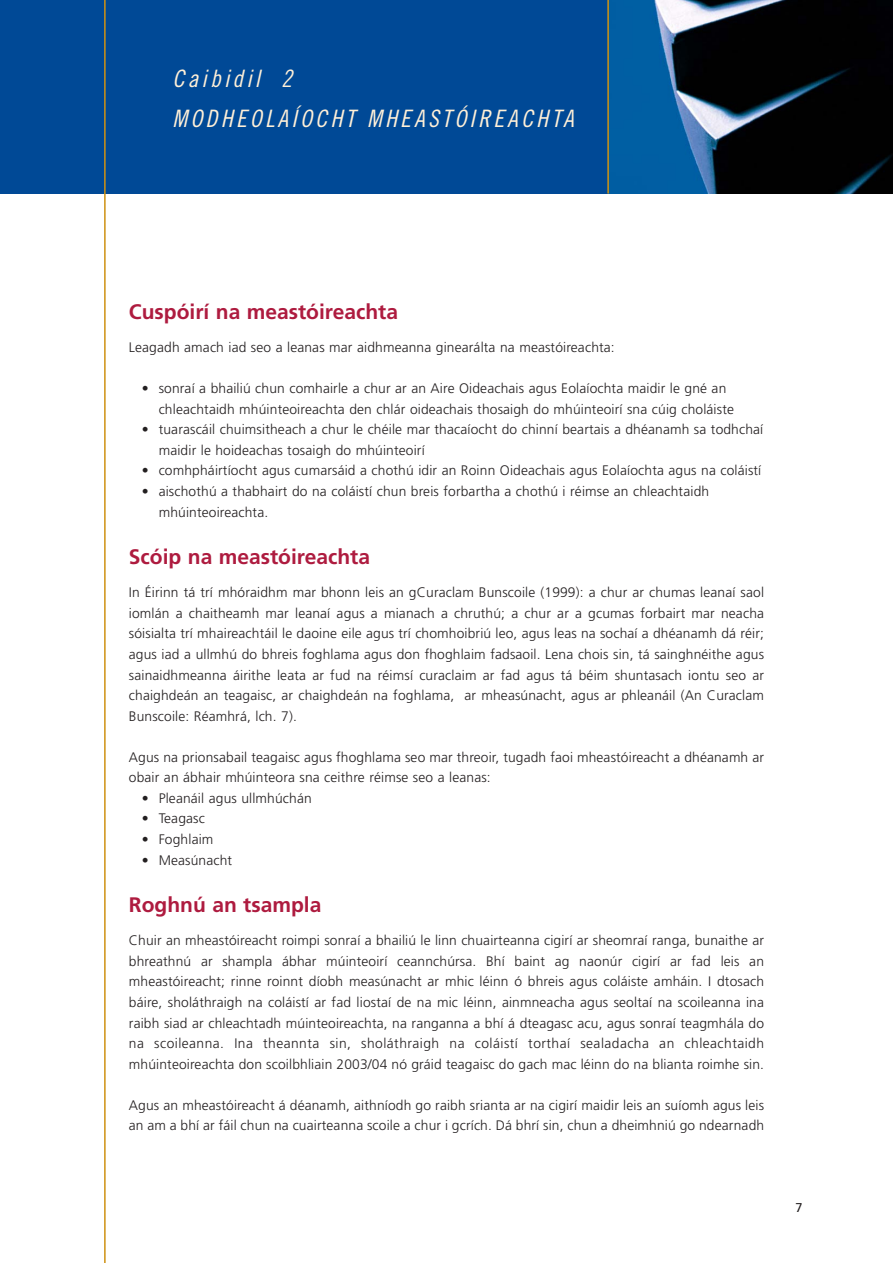
<style>
.page{position:relative;width:893px;height:1263px;background:#fff}
.page>*{position:absolute;margin:0;border:0;box-sizing:border-box;transform-origin:0 0}
.t1{font:italic 24px/40.5px "Trade Gothic Cond Eighteen";letter-spacing:.135em;color:#fff0d8}
.t2{font:700 21px "Frutiger";color:#ae1b3f}
.t3{font:300 13.8px/20.5px "Frutiger";letter-spacing:.01em;color:#231f20}
.t4{font:12.75px "Frutiger";color:#231f20}
</style>
<div class="page">
<div style="left:0;top:0;width:608px;height:194px;background:#004996"></div>
<img style="left:609px;top:0;width:283px;height:194px">
<hr style="left:104px;top:0;width:2px;height:1263px;background:#cf9112">
<hr style="left:607px;top:0;width:2px;height:194px;background:#cf9112">
<h1 class="t1" style="left:172px;top:60px;width:402px">Caibidil 2<br>MODHEOLAÍOCHT MHEASTÓIREACHTA</h1>
<h2 class="t2" style="left:129px;top:303px;width:271px">Cuspóirí na meastóireachta</h2>
<p class="t3" style="left:129px;top:338px;width:487px">Leagadh amach iad seo a leanas mar aidhmeanna ginearálta na meastóireachta:</p>
<p class="t3" style="left:159px;top:379px;width:577px;text-indent:-17px">• sonraí a bhailiú chun comhairle a chur ar an Aire Oideachais agus Eolaíochta maidir le gné an chleachtaidh mhúinteoireachta den chlár oideachais thosaigh do mhúinteoirí sna cúig choláiste</p>
<p class="t3" style="left:159px;top:420px;width:606px;text-indent:-17px">• tuarascáil chuimsitheach a chur le chéile mar thacaíocht do chinní beartais a dhéanamh sa todhchaí maidir le hoideachas tosaigh do mhúinteoirí</p>
<p class="t3" style="left:142px;top:461px;width:621px">• comhpháirtíocht agus cumarsáid a chothú idir an Roinn Oideachais agus Eolaíochta agus na coláistí</p>
<p class="t3" style="left:159px;top:482px;width:552px;text-indent:-17px">• aischothú a thabhairt do na coláistí chun breis forbartha a chothú i réimse an chleachtaidh mhúinteoireachta.</p>
<h2 class="t2" style="left:129px;top:548px;width:243px">Scóip na meastóireachta</h2>
<p class="t3" style="left:129px;top:583px;width:636px;text-align:justify">In Éirinn tá trí mhóraidhm mar bhonn leis an gCuraclam Bunscoile (1999): a chur ar chumas leanaí saol iomlán a chaitheamh mar leanaí agus a mianach a chruthú; a chur ar a gcumas forbairt mar neacha sóisialta trí mhaireachtáil le daoine eile agus trí chomhoibriú leo, agus leas na sochaí a dhéanamh dá réir; agus iad a ullmhú do bhreis foghlama agus don fhoghlaim fadsaoil. Lena chois sin, tá sainghnéithe agus sainaidhmeanna áirithe leata ar fud na réimsí curaclaim ar fad agus tá béim shuntasach iontu seo ar chaighdeán an teagaisc, ar chaighdeán na foghlama, ar mheasúnacht, agus ar phleanáil (An Curaclam Bunscoile: Réamhrá, lch. 7).</p>
<p class="t3" style="left:129px;top:748px;width:636px">Agus na prionsabail teagaisc agus fhoghlama seo mar threoir, tugadh faoi mheastóireacht a dhéanamh ar obair an ábhair mhúinteora sna ceithre réimse seo a leanas:</p>
<p class="t3" style="left:142px;top:789px;width:172px">• Pleanáil agus ullmhúchán</p>
<p class="t3" style="left:142px;top:809px;width:65px">• Teagasc</p>
<p class="t3" style="left:142px;top:830px;width:73px">• Foghlaim</p>
<p class="t3" style="left:142px;top:851px;width:92px">• Measúnacht</p>
<h2 class="t2" style="left:129px;top:896px;width:194px">Roghnú an tsampla</h2>
<p class="t3" style="left:129px;top:931px;width:636px;text-align:justify">Chuir an mheastóireacht roimpi sonraí a bhailiú le linn chuairteanna cigirí ar sheomraí ranga, bunaithe ar bhreathnú ar shampla ábhar múinteoirí ceannchúrsa. Bhí baint ag naonúr cigirí ar fad leis an mheastóireacht; rinne roinnt díobh measúnacht ar mhic léinn ó bhreis agus coláiste amháin. I dtosach báire, sholáthraigh na coláistí ar fad liostaí de na mic léinn, ainmneacha agus seoltaí na scoileanna ina raibh siad ar chleachtadh múinteoireachta, na ranganna a bhí á dteagasc acu, agus sonraí teagmhála do na scoileanna. Ina theannta sin, sholáthraigh na coláistí torthaí sealadacha an chleachtaidh mhúinteoireachta don scoilbhliain 2003/04 nó gráid teagaisc do gach mac léinn do na blianta roimhe sin.</p>
<p class="t3" style="left:129px;top:1096px;width:636px">Agus an mheastóireacht á déanamh, aithníodh go raibh srianta ar na cigirí maidir leis an suíomh agus leis an am a bhí ar fáil chun na cuairteanna scoile a chur i gcrích. Dá bhrí sin, chun a dheimhniú go ndearnadh</p>
<p class="t4" style="left:795px;top:1203px;width:9px">7</p>
</div>
